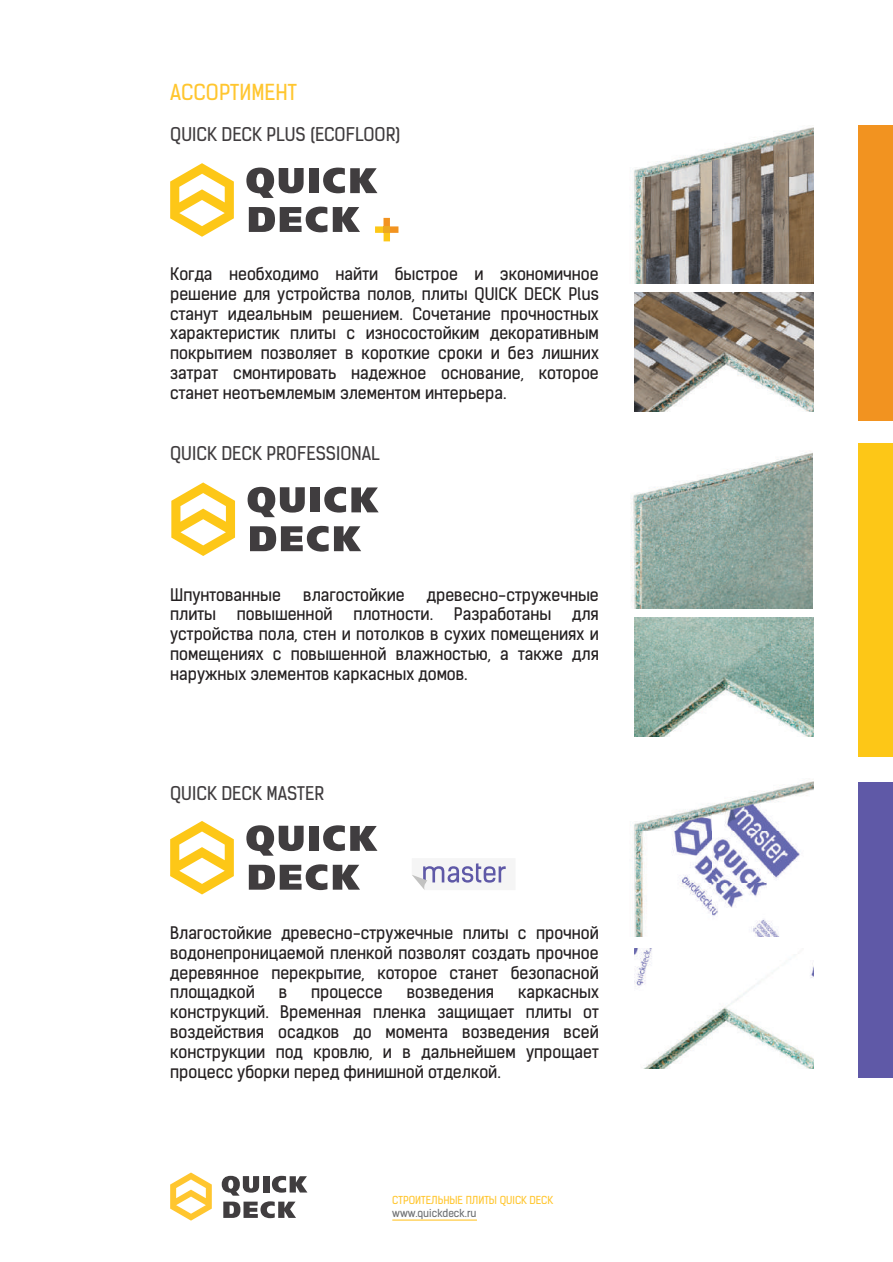
<style>
.page{position:relative;width:893px;height:1262px;background:#fff}
.page>*{position:absolute;margin:0;border:0;box-sizing:border-box;transform-origin:0 0}
.t1{font:21px "Kelson Sans Regular RU";color:#ffc62f}
.t2{font:18px "Kelson Sans Regular RU";color:#403d3f}
.t3{font:16.5px/19.8px "Kelson Sans Regular RU";color:#231f20;text-align:justify}
.t4{font:10.5px "Kelson Sans Regular RU";color:#ffc62f}
.t5{font:10.5px "Kelson Sans Regular RU";color:#6d6f71}
</style>
<div class="page">
<img style="left:631px;top:453px;width:181px;height:155px">
<svg style="left:272px;top:1175px;width:35px;height:17px"></svg>
<div style="left:263px;top:1176px;width:6px;height:16px;background:#403d3f"></div>
<svg style="left:222px;top:1175px;width:37px;height:20px"></svg>
<svg style="left:223px;top:1201px;width:73px;height:17px"></svg>
<svg style="left:170px;top:1172px;width:42px;height:48px"></svg>
<svg style="left:246px;top:168px;width:57px;height:30px"></svg>
<div style="left:309px;top:168px;width:10px;height:25px;background:#403d3f"></div>
<svg style="left:323px;top:168px;width:54px;height:25px"></svg>
<svg style="left:249px;top:207px;width:78px;height:25px"></svg>
<svg style="left:333px;top:207px;width:27px;height:25px"></svg>
<svg style="left:170px;top:163px;width:64px;height:74px"></svg>
<svg style="left:375px;top:218px;width:23px;height:23px"></svg>
<div style="left:383px;top:226px;width:7px;height:7px;background:#eda820"></div>
<div style="left:858px;top:125px;width:35px;height:295px;background:#f29320"></div>
<div style="left:858px;top:443px;width:35px;height:313px;background:#fdc717"></div>
<div style="left:858px;top:781px;width:35px;height:296px;background:#5f59a7"></div>
<img style="left:634px;top:292px;width:179px;height:119px">
<img style="left:634px;top:127px;width:179px;height:156px">
<img style="left:635px;top:949px;width:178px;height:119px">
<img style="left:634px;top:781px;width:179px;height:155px">
<img style="left:634px;top:617px;width:179px;height:120px">
<svg style="left:247px;top:487px;width:58px;height:30px"></svg>
<div style="left:310px;top:487px;width:10px;height:25px;background:#403d3f"></div>
<svg style="left:324px;top:487px;width:54px;height:25px"></svg>
<svg style="left:250px;top:526px;width:78px;height:25px"></svg>
<svg style="left:334px;top:526px;width:27px;height:25px"></svg>
<svg style="left:171px;top:482px;width:64px;height:74px"></svg>
<svg style="left:246px;top:825px;width:57px;height:30px"></svg>
<div style="left:309px;top:825px;width:10px;height:25px;background:#403d3f"></div>
<svg style="left:323px;top:825px;width:54px;height:26px"></svg>
<svg style="left:249px;top:864px;width:78px;height:26px"></svg>
<svg style="left:333px;top:864px;width:27px;height:25px"></svg>
<svg style="left:170px;top:821px;width:64px;height:73px"></svg>
<svg style="left:412px;top:863px;width:94px;height:27px"></svg>
<hr style="left:392px;top:1219px;width:85px;height:1px;background:#ffc62f">
<p class="t1" style="left:170px;top:84px;width:128px">АССОРТИМЕНТ</p>
<p class="t2" style="left:170px;top:128px;width:231px">QUICK DECK PLUS (ECOFLOOR)</p>
<p class="t3" style="left:170px;top:266px;width:430px">Когда необходимо найти быстрое и экономичное решение для устройства полов, плиты QUICK DECK Plus станут идеальным решением. Сочетание прочностных характеристик плиты с износостойким декоративным покрытием позволяет в короткие сроки и без лишних затрат смонтировать надежное основание, которое станет неотъемлемым элементом интерьера.</p>
<p class="t2" style="left:170px;top:446px;width:211px">QUICK DECK PROFESSIONAL</p>
<p class="t3" style="left:170px;top:586px;width:112px">Шпунтованные</p>
<p class="t3" style="left:303px;top:586px;width:103px">влагостойкие</p>
<p class="t3" style="left:427px;top:586px;width:173px">древесно-стружечные</p>
<p class="t3" style="left:170px;top:606px;width:47px">плиты</p>
<p class="t3" style="left:237px;top:606px;width:97px">повышенной</p>
<p class="t3" style="left:353px;top:606px;width:81px">плотности.</p>
<p class="t3" style="left:454px;top:606px;width:99px">Разработаны</p>
<p class="t3" style="left:170px;top:606px;width:430px;text-indent:402px">для устройства пола, стен и потолков в сухих помещениях и помещениях с повышенной влажностью, а также для наружных элементов каркасных домов.</p>
<p class="t2" style="left:170px;top:787px;width:155px">QUICK DECK MASTER</p>
<p class="t3" style="left:170px;top:925px;width:430px">Влагостойкие древесно-стружечные плиты с прочной водонепроницаемой пленкой позволят создать прочное деревянное перекрытие, которое станет безопасной площадкой</p>
<p class="t3" style="left:170px;top:984px;width:430px;text-indent:348px">каркасных конструкций. Временная пленка защищает плиты от воздействия осадков до момента возведения всей конструкции под кровлю, и в дальнейшем упрощает процесс уборки перед финишной отделкой.</p>
<p class="t3" style="left:279px;top:984px;width:10px">в</p>
<p class="t3" style="left:311px;top:984px;width:73px">процессе</p>
<p class="t3" style="left:407px;top:984px;width:89px">возведения</p>
<p class="t4" style="left:392px;top:1196px;width:163px">СТРОИТЕЛЬНЫЕ ПЛИТЫ QUICK DECK</p>
<p class="t5" style="left:392px;top:1209px;width:86px">www.quickdeck.ru</p>
</div>
